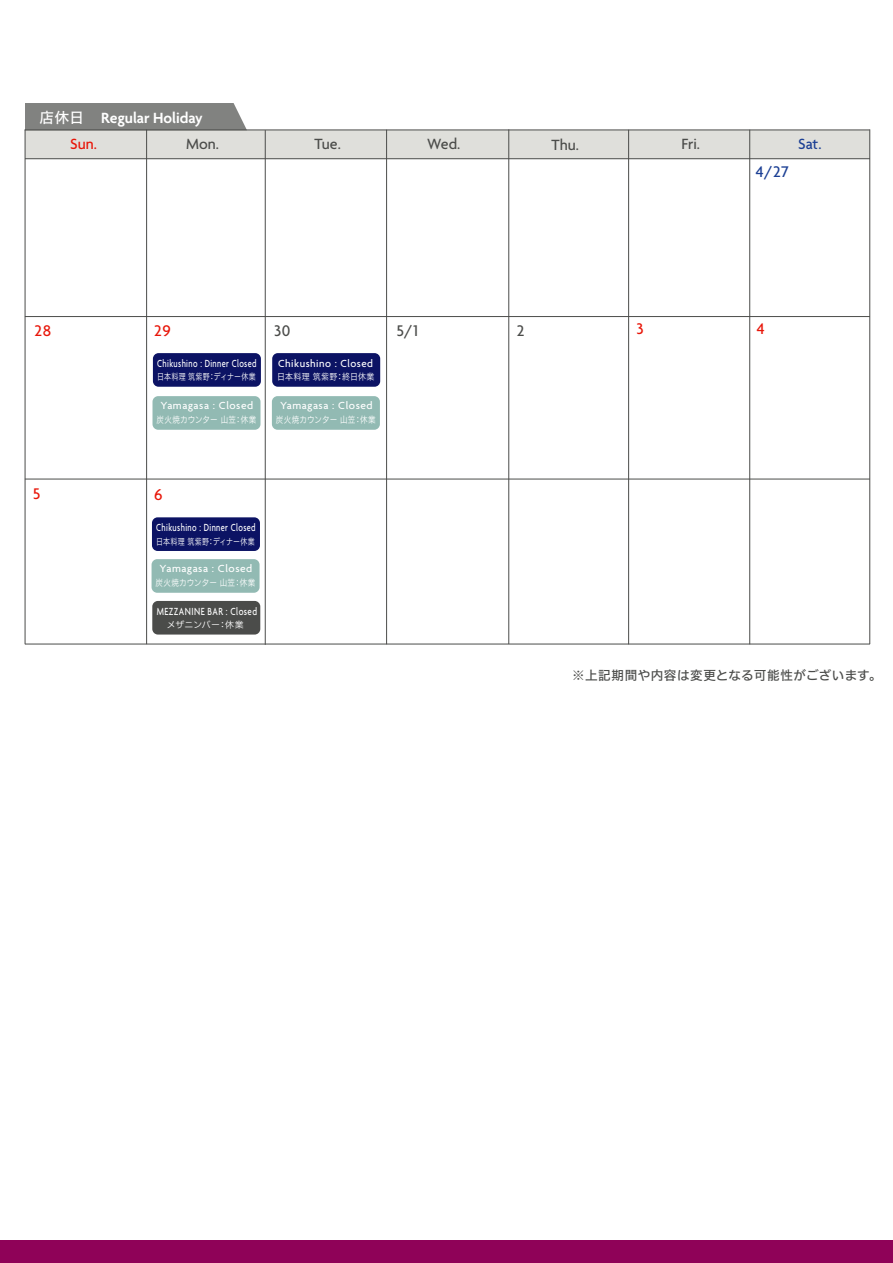
<style>
.page{position:relative;width:893px;height:1263px;background:#fff}
.page>*{position:absolute;margin:0;border:0;box-sizing:border-box;transform-origin:0 0}
.t1{font:500 16.65px "Agenda";color:#e81609}
.t2{font:500 16.65px "Agenda";color:#4b4c4a}
.t3{font:500 16.65px "Agenda";color:#1b3f94}
.t4{font:500 16.05px "Agenda";color:#4b4c4a}
.t5{font:600 16.05px "Agenda";color:#fff}
.t6{font:500 16.05px "Agenda";color:#e81609}
.t7{font:500 16.05px "Agenda";color:#1b3f94}
.t8{font:12.6px "Hiragino UD Sans F Std W5";letter-spacing:.035em;color:#4b4c4a}
.t9{font:500 11.1px "Agenda";letter-spacing:.05em;color:#fff}
.t10{font:500 11.1px "Agenda";letter-spacing:.05em;color:#fff;scale:.74 1}
.t11{font:500 11.1px "Agenda";letter-spacing:.05em;color:#fff;scale:.79 1}
.t12{font:9px "Hiragino UD Sans F Std W3";letter-spacing:.04em;color:#fff;scale:.85 1}
.t13{font:9px "Hiragino UD Sans F Std W3";letter-spacing:.04em;color:#fff;scale:.78 1}
.t14{font:9px "Hiragino UD Sans F Std W3";letter-spacing:.04em;color:#fff;scale:.89 1}
.t15{font:9px "Hiragino UD Sans F Std W3";color:#fff}
.s1{font-family:"Hiragino UD Sans F Std W5";font-weight:400;font-size:14.55px}
</style>
<div class="page">
<div style="left:26px;top:130px;width:844px;height:29px;background:#dfdfdb"></div>
<div style="left:0;top:1241px;width:892px;height:22px;background:#8f0258"></div>
<hr style="left:146px;top:130px;width:1px;height:514px;background:#4b4c4a">
<hr style="left:25px;top:644px;width:845px;height:1px;background:#4b4c4a">
<hr style="left:25px;top:479px;width:845px;height:1px;background:#4b4c4a">
<hr style="left:25px;top:316px;width:845px;height:1px;background:#4b4c4a">
<hr style="left:265px;top:130px;width:1px;height:515px;background:#4b4c4a">
<hr style="left:386px;top:130px;width:1px;height:514px;background:#4b4c4a">
<hr style="left:508px;top:129px;width:1px;height:515px;background:#4b4c4a">
<hr style="left:628px;top:130px;width:1px;height:514px;background:#4b4c4a">
<hr style="left:749px;top:130px;width:1px;height:514px;background:#4b4c4a">
<hr style="left:25px;top:158px;width:845px;height:1px;background:#4b4c4a">
<div style="left:25px;top:103px;width:222px;height:27px;background:#818280"></div>
<div style="left:152px;top:396px;width:108px;height:34px;background:#92bab3;border-radius:6px"></div>
<div style="left:152px;top:601px;width:108px;height:33px;background:#4b4c4a;border-radius:6px"></div>
<div style="left:153px;top:353px;width:108px;height:34px;background:#0c1364;border-radius:6px"></div>
<div style="left:272px;top:396px;width:108px;height:34px;background:#92bab3;border-radius:6px"></div>
<div style="left:152px;top:559px;width:108px;height:34px;background:#92bab3;border-radius:6px"></div>
<div style="left:152px;top:517px;width:108px;height:34px;background:#0c1364;border-radius:6px"></div>
<hr style="left:25px;top:130px;width:1px;height:514px;background:#4b4c4a">
<hr style="left:869px;top:129px;width:1px;height:515px;background:#4b4c4a">
<hr style="left:25px;top:130px;width:845px;height:1px;background:#4b4c4a">
<div style="left:272px;top:353px;width:108px;height:34px;background:#0c1364;border-radius:6px"></div>
<h2 class="t5" style="left:40px;top:109px;width:165px"><span class="s1">店休日</span> Regular Holiday</h2>
<h2 class="t6" style="left:70px;top:136px;width:28px">Sun.</h2>
<h2 class="t4" style="left:186px;top:135px;width:34px">Mon.</h2>
<h2 class="t4" style="left:315px;top:136px;width:28px">Tue.</h2>
<h2 class="t4" style="left:427px;top:136px;width:35px">Wed.</h2>
<h2 class="t4" style="left:552px;top:136px;width:29px">Thu.</h2>
<h2 class="t4" style="left:681px;top:136px;width:20px">Fri.</h2>
<h2 class="t7" style="left:798px;top:135px;width:25px">Sat.</h2>
<h1 class="t3" style="left:756px;top:163px;width:35px">4/27</h1>
<h1 class="t1" style="left:34px;top:321px;width:18px">28</h1>
<h1 class="t1" style="left:154px;top:321px;width:18px">29</h1>
<h1 class="t2" style="left:274px;top:321px;width:18px">30</h1>
<p class="t10" style="left:157px;top:357px;width:136px">Chikushino : Dinner Closed</p>
<p class="t9" style="left:278px;top:357px;width:96px">Chikushino : Closed</p>
<p class="t13" style="left:157px;top:370px;width:128px">日本料理筑紫野：ディナー休業</p>
<p class="t14" style="left:277px;top:370px;width:111px">日本料理筑紫野：終日休業</p>
<p class="t9" style="left:161px;top:400px;width:94px">Yamagasa : Closed</p>
<p class="t9" style="left:280px;top:400px;width:94px">Yamagasa : Closed</p>
<p class="t12" style="left:156px;top:413px;width:119px">炭火焼カウンター山笠：休業</p>
<p class="t12" style="left:276px;top:413px;width:119px">炭火焼カウンター山笠：休業</p>
<h1 class="t2" style="left:397px;top:321px;width:23px">5/1</h1>
<h1 class="t2" style="left:517px;top:322px;width:9px">2</h1>
<h1 class="t1" style="left:636px;top:320px;width:9px">3</h1>
<h1 class="t1" style="left:757px;top:320px;width:10px">4</h1>
<h1 class="t1" style="left:33px;top:485px;width:9px">5</h1>
<h1 class="t1" style="left:154px;top:486px;width:10px">6</h1>
<p class="t10" style="left:156px;top:522px;width:136px">Chikushino : Dinner Closed</p>
<p class="t13" style="left:156px;top:534px;width:128px">日本料理筑紫野：ディナー休業</p>
<p class="t9" style="left:160px;top:563px;width:94px">Yamagasa : Closed</p>
<p class="t12" style="left:156px;top:576px;width:119px">炭火焼カウンター山笠：休業</p>
<p class="t11" style="left:157px;top:605px;width:129px">MEZZANINE BAR : Closed</p>
<p class="t15" style="left:167px;top:618px;width:78px">メザニンバー：休業</p>
<p class="t8" style="left:572px;top:666px;width:311px">※上記期間や内容は変更となる可能性がございます。</p>
</div>
